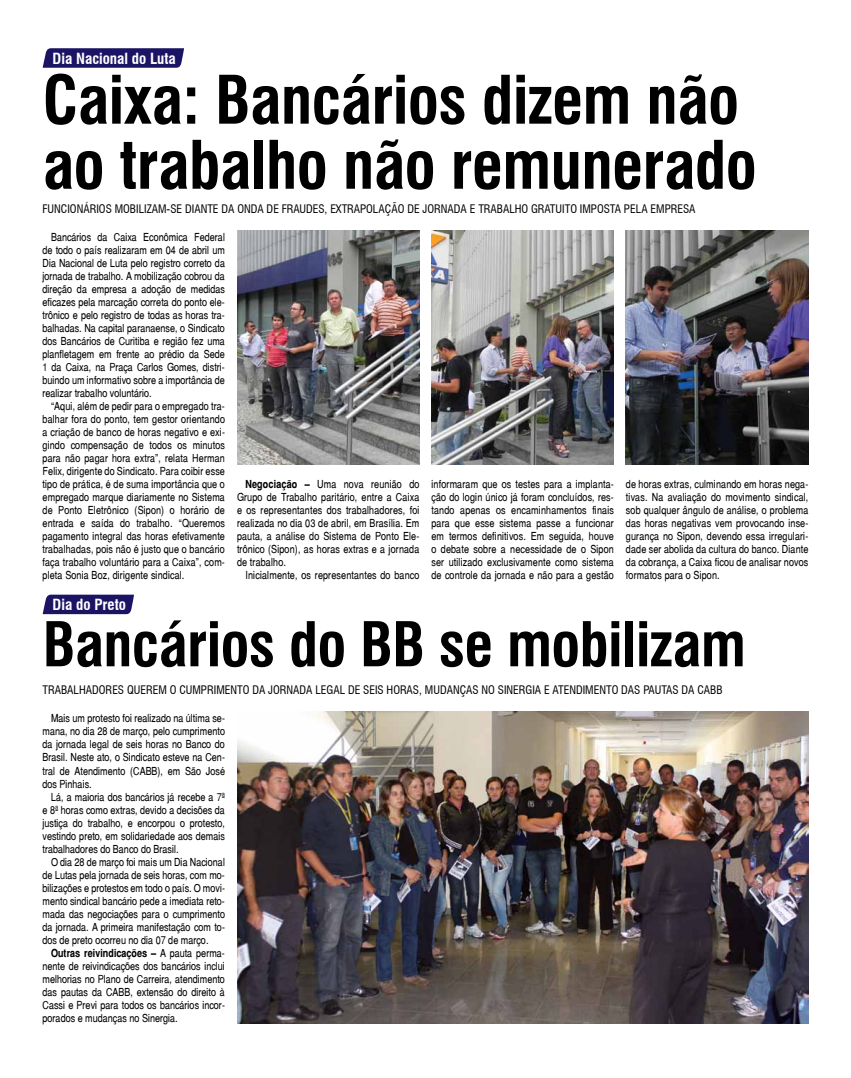
<style>
.page{position:relative;width:851px;height:1078px;background:#fff}
.page>*{position:absolute;margin:0;border:0;box-sizing:border-box;transform-origin:0 0}
.t1{font:700 condensed 65px/65px "Swiss 721 BT";letter-spacing:-.01em;color:#000}
.t2{font:700 condensed 60px "Swiss 721 BT";letter-spacing:-.01em;color:#000}
.t3{font:700 condensed 15px "Swiss 721 BT";color:#fff}
.t4{font:condensed 11.5px "Swiss 721 BT";color:#000}
.t5{font:11px/13px "Switzerland Narrow Plain";color:#000;text-align:justify}
.t6{font:700 11px "Switzerland Narrow";color:#000}
.s1{font-family:"Switzerland Narrow";font-weight:700}
.s2{font-family:"Switzerland Narrow Plain";font-weight:400}
</style>
<div class="page">
<svg style="left:43px;top:48px;width:141px;height:20px;background:#261f6b"></svg>
<svg style="left:43px;top:594px;width:91px;height:20px;background:#2b256f"></svg>
<img style="left:237px;top:711px;width:571px;height:312px">
<img style="left:237px;top:230px;width:182px;height:234px">
<img style="left:431px;top:230px;width:183px;height:234px">
<img style="left:626px;top:230px;width:182px;height:234px">
<h3 class="t3" style="left:53px;top:49px;width:125px">Dia Nacional do Luta</h3>
<h1 class="t1" style="left:43px;top:67px;width:715px">Caixa: Bancários dizem não ao trabalho não remunerado</h1>
<p class="t4" style="left:43px;top:202px;width:654px">FUNCIONÁRIOS MOBILIZAM-SE DIANTE DA ONDA DE FRAUDES, EXTRAPOLAÇÃO DE JORNADA E TRABALHO GRATUITO IMPOSTA PELA EMPRESA</p>
<p class="t5" style="left:43px;top:230px;width:184px;text-indent:9px">Bancários da Caixa Econômica Federal de todo o país realizaram em 04 de abril um Dia Nacional de Luta pelo registro correto da jornada de trabalho. A mobilização cobrou da direção da empresa a adoção de medidas eficazes pela marcação correta do ponto ele&shy;trônico e pelo registro de todas as horas tra&shy;balhadas. Na capital paranaense, o Sindicato dos Bancários de Curitiba e região fez uma planfletagem em frente ao prédio da Sede 1 da Caixa, na Praça Carlos Gomes, distri&shy;buindo um informativo sobre a importância de realizar trabalho voluntário.</p>
<p class="t5" style="left:43px;top:399px;width:184px;text-indent:9px">“Aqui, além de pedir para o empregado tra&shy;balhar fora do ponto, tem gestor orientando a criação de banco de horas negativo e exi&shy;gindo compensação de todos os minutos para não pagar hora extra”, relata Herman Felix, dirigente do Sindicato. Para coibir esse tipo de prática, é de suma importância que o empregado marque diariamente no Sistema de Ponto Eletrônico (Sipon) o horário de entrada e saída do trabalho. “Queremos pagamento integral das horas efetivamente trabalhadas, pois não é justo que o bancário faça trabalho voluntário para a Caixa”, com&shy;pleta Sonia Boz, dirigente sindical.</p>
<h3 class="t3" style="left:53px;top:595px;width:75px">Dia do Preto</h3>
<p class="t5" style="left:237px;top:477px;width:184px;text-indent:9px"><span class="s1">Negociação –</span> Uma nova reunião do Grupo de Trabalho paritário, entre a Caixa e os representantes dos trabalhadores, foi realizada no dia 03 de abril, em Brasília. Em pauta, a análise do Sistema de Ponto Ele&shy;trônico (Sipon), as horas extras e a jornada de trabalho.</p>
<p class="t5" style="left:245px;top:568px;width:175px">Inicialmente, os representantes do banco</p>
<p class="t5" style="left:431px;top:477px;width:184px">informaram que os testes para a implanta&shy;ção do login único já foram concluídos, res&shy;tando apenas os encaminhamentos finais para que esse sistema passe a funcionar em termos definitivos. Em seguida, houve o debate sobre a necessidade de o Sipon ser utilizado exclusivamente como sistema de controle da jornada e não para a gestão</p>
<p class="t5" style="left:626px;top:477px;width:184px">de horas extras, culminando em horas nega&shy;tivas. Na avaliação do movimento sindical, sob qualquer ângulo de análise, o problema das horas negativas vem provocando inse&shy;gurança no Sipon, devendo essa irregulari&shy;dade ser abolida da cultura do banco. Diante da cobrança, a Caixa ficou de analisar novos formatos para o Sipon.</p>
<h2 class="t2" style="left:43px;top:608px;width:704px">Bancários do BB se mobilizam</h2>
<p class="t4" style="left:43px;top:683px;width:681px">TRABALHADORES QUEREM O CUMPRIMENTO DA JORNADA LEGAL DE SEIS HORAS, MUDANÇAS NO SINERGIA E ATENDIMENTO DAS PAUTAS DA CABB</p>
<p class="t5" style="left:43px;top:711px;width:184px;text-indent:9px">Mais um protesto foi realizado na última se&shy;mana, no dia 28 de março, pelo cumprimento da jornada legal de seis horas no Banco do Brasil. Neste ato, o Sindicato esteve na Cen&shy;tral de Atendimento (CABB), em São José dos Pinhais.</p>
<p class="t5" style="left:43px;top:789px;width:184px;text-indent:9px">Lá, a maioria dos bancários já recebe a 7ª e 8ª horas como extras, devido a decisões da justiça do trabalho, e encorpou o protesto, vestindo preto, em solidariedade aos demais trabalhadores do Banco do Brasil.</p>
<p class="t5" style="left:43px;top:854px;width:184px;text-indent:9px">O dia 28 de março foi mais um Dia Nacional de Lutas pela jornada de seis horas, com mo&shy;bilizações e protestos em todo o país. O movi&shy;mento sindical bancário pede a imediata reto&shy;mada das negociações para o cumprimento da jornada. A primeira manifestação com to&shy;dos de preto ocorreu no dia 07 de março.</p>
<p class="t6" style="left:51px;top:946px;width:175px">Outras reivindicações – <span class="s2">A pauta perma-</span></p>
<p class="t5" style="left:43px;top:958px;width:184px">nente de reivindicações dos bancários inclui melhorias no Plano de Carreira, atendimento das pautas da CABB, extensão do direito à Cassi e Previ para todos os bancários incor&shy;porados e mudanças no Sinergia.</p>
</div>
